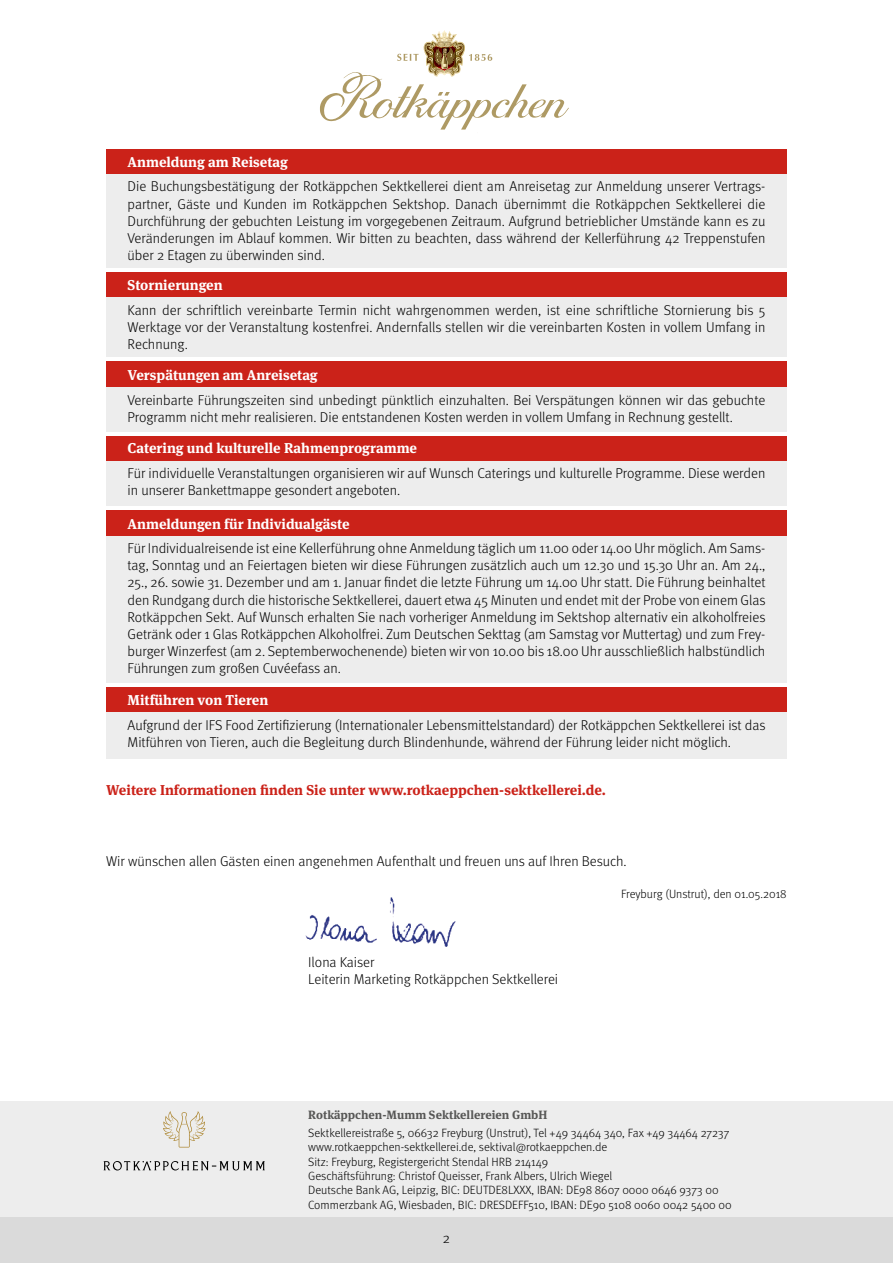
<style>
.page{position:relative;width:893px;height:1263px;background:#fff}
.page>*{position:absolute;margin:0;border:0;box-sizing:border-box;transform-origin:0 0}
.t1{font:300 14.25px/17.1px "Meta";color:#000}
.t2{font:700 14.25px "Meta Serif Pro";color:#fff}
.t3{font:700 14.25px "Meta Serif Pro";color:#cb2219}
.t4{font:300 12px/14.4px "Meta";color:#000}
.t5{font:700 12px "Meta Serif Pro";color:#575756}
</style>
<div class="page">
<div style="left:0;top:1101px;width:893px;height:162px;background:#ededed"></div>
<img style="left:305px;top:897px;width:151px;height:50px">
<div style="left:106px;top:149px;width:681px;height:25px;background:#cb2219"></div>
<div style="left:106px;top:361px;width:681px;height:26px;background:#cb2219"></div>
<div style="left:106px;top:510px;width:681px;height:26px;background:#cb2219"></div>
<div style="left:106px;top:272px;width:681px;height:26px;background:#cb2219"></div>
<div style="left:106px;top:687px;width:681px;height:25px;background:#cb2219"></div>
<div style="left:106px;top:174px;width:681px;height:94px;background:#ededed"></div>
<div style="left:106px;top:387px;width:681px;height:45px;background:#ededed"></div>
<div style="left:106px;top:536px;width:681px;height:146px;background:#ededed"></div>
<div style="left:106px;top:298px;width:681px;height:59px;background:#ededed"></div>
<div style="left:106px;top:712px;width:681px;height:47px;background:#ededed"></div>
<div style="left:0;top:1217px;width:893px;height:46px;background:#dadada"></div>
<div style="left:106px;top:436px;width:681px;height:25px;background:#cb2219"></div>
<div style="left:106px;top:461px;width:681px;height:45px;background:#ededed"></div>
<svg style="left:320px;top:30px;width:249px;height:100px"></svg>
<svg style="left:104px;top:1161px;width:161px;height:9px"></svg>
<svg style="left:163px;top:1111px;width:42px;height:36px"></svg>
<p class="t2" style="left:128px;top:150px;width:162px">Anmeldung am Reisetag</p>
<p class="t1" style="left:128px;top:178px;width:639px;text-align:justify">Die Buchungsbestätigung der Rotkäppchen Sektkellerei dient am Anreisetag zur Anmeldung unserer Vertrags&shy;partner, Gäste und Kunden im Rotkäppchen Sektshop. Danach übernimmt die Rotkäppchen Sektkellerei die Durchführung der gebuchten Leistung im vorgegebenen Zeitraum. Aufgrund betrieblicher Umstände kann es zu Veränderungen im Ablauf kommen. Wir bitten zu beachten, dass während der Kellerführung 42 Treppenstufen über 2 Etagen zu überwinden sind.</p>
<p class="t2" style="left:128px;top:274px;width:97px">Stornierungen</p>
<p class="t1" style="left:128px;top:301px;width:639px;text-align:justify">Kann der schriftlich vereinbarte Termin nicht wahrgenommen werden, ist eine schriftliche Stornierung bis 5<br>Werktage vor der Veranstaltung kostenfrei. Andernfalls stellen wir die vereinbarten Kosten in vollem Umfang in Rechnung.</p>
<p class="t2" style="left:128px;top:364px;width:192px">Verspätungen am Anreisetag</p>
<p class="t1" style="left:128px;top:391px;width:639px">Vereinbarte Führungszeiten sind unbedingt pünktlich einzuhalten. Bei Verspätungen können wir das gebuchte<br>Programm nicht mehr realisieren. Die entstandenen Kosten werden in vollem Umfang in Rechnung gestellt.</p>
<p class="t2" style="left:128px;top:437px;width:291px">Catering und kulturelle Rahmenprogramme</p>
<p class="t1" style="left:128px;top:464px;width:639px">Für individuelle Veranstaltungen organisieren wir auf Wunsch Caterings und kulturelle Programme. Diese werden in unserer Bankettmappe gesondert angeboten.</p>
<p class="t2" style="left:128px;top:512px;width:224px">Anmeldungen für Individualgäste</p>
<p class="t1" style="left:128px;top:540px;width:639px;text-align:justify">Für Individualreisende ist eine Kellerführung ohne Anmeldung täglich um 11.00 oder 14.00 Uhr möglich. Am Sams&shy;tag, Sonntag und an Feiertagen bieten wir diese Führungen zusätzlich auch um 12.30 und 15.30 Uhr an. Am 24., 25., 26. sowie 31. Dezember und am 1. Januar findet die letzte Führung um 14.00 Uhr statt. Die Führung beinhaltet den Rundgang durch die historische Sektkellerei, dauert etwa 45 Minuten und endet mit der Probe von einem Glas Rotkäppchen Sekt. Auf Wunsch erhalten Sie nach vorheriger Anmeldung im Sektshop alternativ ein alkoholfreies Getränk oder 1 Glas Rotkäppchen Alkoholfrei. Zum Deutschen Sekttag (am Samstag vor Muttertag) und zum Frey&shy;burger Winzerfest (am 2. Septemberwochenende) bieten wir von 10.00 bis 18.00 Uhr ausschließlich halbstündlich Führungen zum großen Cuvéefass an.</p>
<p class="t2" style="left:128px;top:689px;width:142px">Mitführen von Tieren</p>
<p class="t1" style="left:128px;top:716px;width:639px">Aufgrund der IFS Food Zertifizierung (Internationaler Lebensmittelstandard) der Rotkäppchen Sektkellerei ist das<br>Mitführen von Tieren, auch die Begleitung durch Blindenhunde, während der Führung leider nicht möglich.</p>
<p class="t3" style="left:106px;top:778px;width:501px">Weitere Informationen finden Sie unter www.rotkaeppchen-sektkellerei.de.</p>
<p class="t1" style="left:106px;top:852px;width:522px">Wir wünschen allen Gästen einen angenehmen Aufenthalt und freuen uns auf Ihren Besuch.</p>
<p class="t1" style="left:308px;top:953px;width:251px">Ilona Kaiser<br>Leiterin Marketing Rotkäppchen Sektkellerei</p>
<p class="t4" style="left:621px;top:887px;width:167px">Freyburg (Unstrut), den 01.05.2018</p>
<p class="t5" style="left:308px;top:1105px;width:241px">Rotkäppchen-Mumm Sektkellereien GmbH</p>
<p class="t4" style="left:308px;top:1125px;width:425px">Sektkellereistraße 5, 06632 Freyburg (Unstrut), Tel +49 34464 340, Fax +49 34464 27237 www.rotkaeppchen-sektkellerei.de, sektival@rotkaeppchen.de<br>Sitz: Freyburg, Registergericht Stendal HRB 214149<br>Geschäftsführung: Christof Queisser, Frank Albers, Ulrich Wiegel<br>Deutsche Bank AG, Leipzig, BIC: DEUTDE8LXXX, IBAN: DE98 8607 0000 0646 9373 00<br>Commerzbank AG, Wiesbaden, BIC: DRESDEFF510, IBAN: DE90 5108 0060 0042 5400 00</p>
<p class="t1" style="left:443px;top:1230px;width:9px">2</p>
</div>
